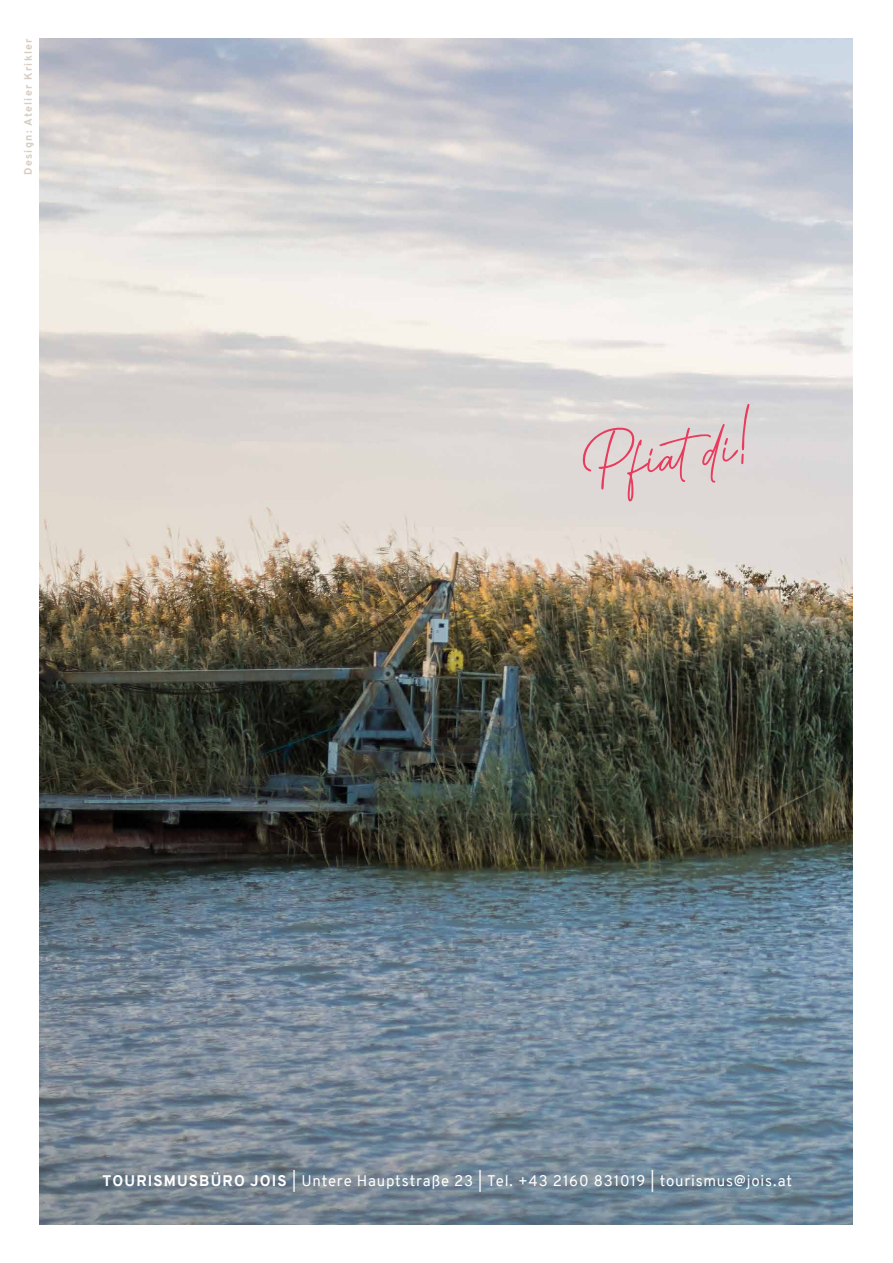
<style>
.page{position:relative;width:893px;height:1263px;background:#fff}
.page>*{position:absolute;margin:0;border:0;box-sizing:border-box;transform-origin:0 0}
.t1{font:700 66.9px "Kalista Script";color:#e83c5e}
.t2{font:15px "Overpass";letter-spacing:.055em;color:#fff}
.t3{font:800 10.5px "Overpass";letter-spacing:.12em;color:#d7cdc2}
.s1{font-weight:800}
</style>
<div class="page">
<img style="left:39px;top:38px;width:814px;height:1187px">
<p class="t3" style="left:21px;top:175px;width:138px;rotate:-90deg">Design: Atelier Krikler</p>
<h1 class="t1" style="left:577px;top:420px;width:173px;rotate:-8deg">Pfiat di!</h1>
<p class="t2" style="left:103px;top:1170px;width:691px"><span class="s1">TOURISMUSBÜRO JOIS</span> | Untere Hauptstraße 23 | Tel. +43 2160 831019 | tourismus@jois.at</p>
</div>
